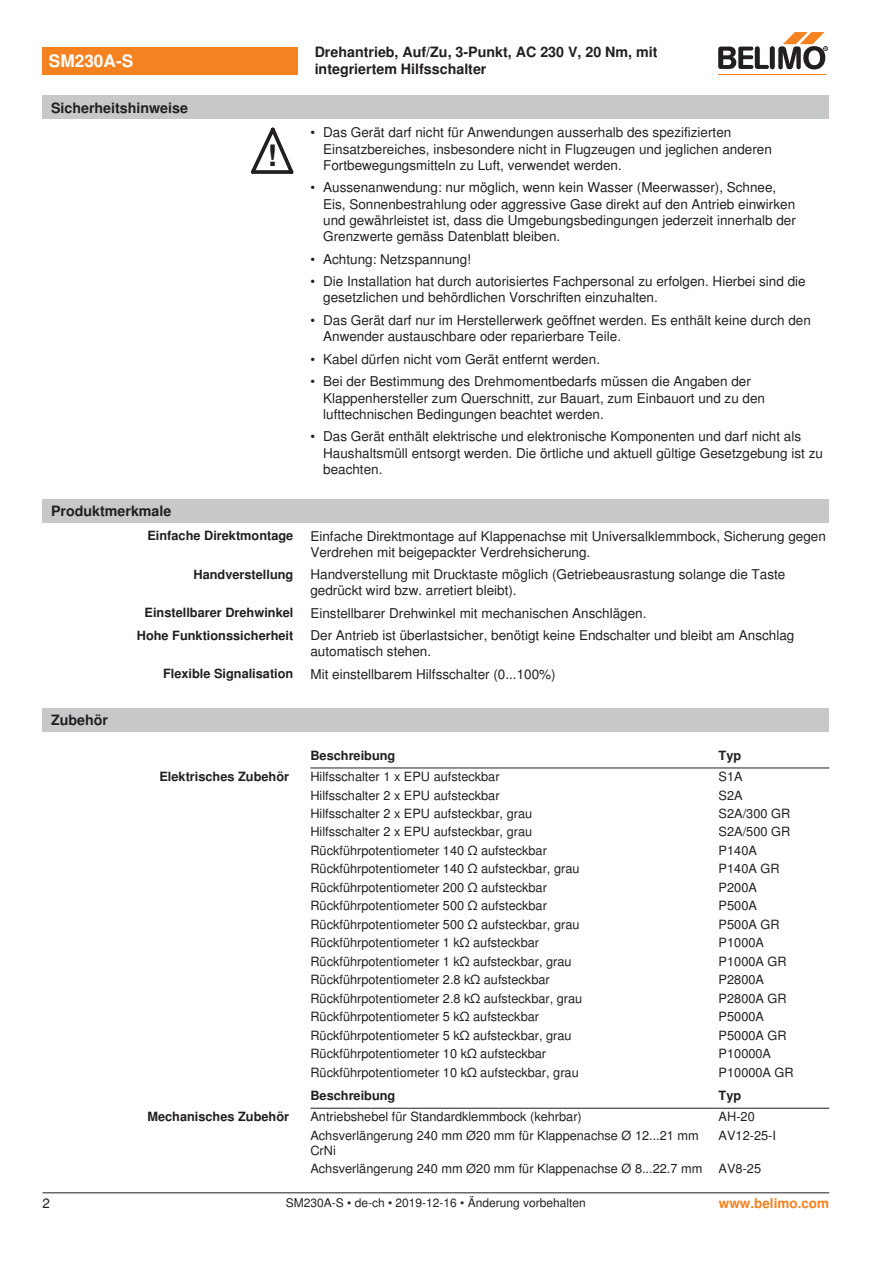
<style>
.page{position:relative;width:893px;height:1263px;background:#fff}
.page>*{position:absolute;margin:0;border:0;box-sizing:border-box;transform-origin:0 0}
.t1{font:700 29.55px "Nimbus Sans BEL";color:#231f20}
.t2{font:700 17.25px "Nimbus Sans BEL";color:#fff}
.t3{font:700 14.25px/17.1px "Nimbus Sans BEL";color:#231f20}
.Bulletpoints_1_5mm_A{font:13.5px/16.2px "Nimbus Sans BEL";color:#231f20}
.Rechtsbündig_Footer{font:700 13.5px "Nimbus Sans BEL";color:#f58220}
.Tabellentext_1mm{font:12.75px/15.3px "Nimbus Sans BEL";color:#231f20}
.Rechtsbündig{font:700 12.75px "Nimbus Sans BEL";color:#231f20}
.Tabellenkopf_rechtsb{font:700 12.75px "Nimbus Sans BEL";color:#231f20}
.Tabellenkopf{font:700 12.75px "Nimbus Sans BEL";color:#231f20}
.Footer_EU_center{font:12px "Nimbus Sans BEL";color:#231f20}
</style>
<div class="page">
<svg style="left:251px;top:128px;width:42px;height:46px"></svg>
<div style="left:43px;top:499px;width:786px;height:23px;background:#c7c8ca"></div>
<div style="left:43px;top:708px;width:786px;height:24px;background:#c7c8ca"></div>
<hr style="left:310px;top:767px;width:409px;height:1px;background:#231f20">
<hr style="left:719px;top:767px;width:110px;height:1px;background:#231f20">
<hr style="left:310px;top:1108px;width:409px;height:1px;background:#231f20">
<hr style="left:719px;top:1108px;width:110px;height:1px;background:#231f20">
<div style="left:43px;top:47px;width:255px;height:27px;background:#f58220"></div>
<hr style="left:718px;top:74px;width:107px;height:1px;background:#f58220">
<svg style="left:718px;top:32px;width:110px;height:38px"></svg>
<div style="left:43px;top:96px;width:786px;height:23px;background:#c7c8ca"></div>
<hr style="left:43px;top:1192px;width:786px;height:1px;background:#231f20">
<p class="t2" style="left:49px;top:51px;width:86px">SM230A-S</p>
<p class="t3" style="left:315px;top:44px;width:344px">Drehantrieb, Auf/Zu, 3-Punkt, AC 230 V, 20 Nm, mit integriertem Hilfsschalter</p>
<p class="t3" style="left:51px;top:100px;width:139px">Sicherheitshinweise</p>
<p class="t1" style="left:267px;top:138px;width:11px">!</p>
<p class="Bulletpoints_1_5mm_A" style="left:323px;top:125px;width:450px;text-indent:-13px">• Das Gerät darf nicht für Anwendungen ausserhalb des spezifizierten<br>Einsatzbereiches, insbesondere nicht in Flugzeugen und jeglichen anderen<br>Fortbewegungsmitteln zu Luft, verwendet werden.</p>
<p class="Bulletpoints_1_5mm_A" style="left:323px;top:180px;width:474px;text-indent:-13px">• Aussenanwendung: nur möglich, wenn kein Wasser (Meerwasser), Schnee, Eis, Sonnenbestrahlung oder aggressive Gase direkt auf den Antrieb einwirken und gewährleistet ist, dass die Umgebungsbedingungen jederzeit innerhalb der Grenzwerte gemäss Datenblatt bleiben.</p>
<p class="Bulletpoints_1_5mm_A" style="left:310px;top:251px;width:162px">• Achtung: Netzspannung!</p>
<p class="Bulletpoints_1_5mm_A" style="left:323px;top:274px;width:484px;text-indent:-13px">• Die Installation hat durch autorisiertes Fachpersonal zu erfolgen. Hierbei sind die gesetzlichen und behördlichen Vorschriften einzuhalten.</p>
<p class="Bulletpoints_1_5mm_A" style="left:323px;top:312px;width:489px;text-indent:-13px">• Das Gerät darf nur im Herstellerwerk geöffnet werden. Es enthält keine durch den<br>Anwender austauschbare oder reparierbare Teile.</p>
<p class="Bulletpoints_1_5mm_A" style="left:310px;top:351px;width:291px">• Kabel dürfen nicht vom Gerät entfernt werden.</p>
<p class="Bulletpoints_1_5mm_A" style="left:323px;top:374px;width:443px;text-indent:-13px">• Bei der Bestimmung des Drehmomentbedarfs müssen die Angaben der<br>Klappenhersteller zum Querschnitt, zur Bauart, zum Einbauort und zu den lufttechnischen Bedingungen beachtet werden.</p>
<p class="Bulletpoints_1_5mm_A" style="left:323px;top:429px;width:501px;text-indent:-13px">• Das Gerät enthält elektrische und elektronische Komponenten und darf nicht als<br>Haushaltsmüll entsorgt werden. Die örtliche und aktuell gültige Gesetzgebung ist zu beachten.</p>
<p class="t3" style="left:51px;top:503px;width:122px">Produktmerkmale</p>
<p class="Rechtsbündig" style="left:147px;top:528px;width:147px">Einfache Direktmontage</p>
<p class="Bulletpoints_1_5mm_A" style="left:310px;top:528px;width:517px">Einfache Direktmontage auf Klappenachse mit Universalklemmbock, Sicherung gegen<br>Verdrehen mit beigepackter Verdrehsicherung.</p>
<p class="Rechtsbündig" style="left:193px;top:567px;width:101px">Handverstellung</p>
<p class="Bulletpoints_1_5mm_A" style="left:310px;top:567px;width:476px">Handverstellung mit Drucktaste möglich (Getriebeausrastung solange die Taste gedrückt wird bzw. arretiert bleibt).</p>
<p class="Rechtsbündig" style="left:145px;top:605px;width:150px">Einstellbarer Drehwinkel</p>
<p class="Bulletpoints_1_5mm_A" style="left:310px;top:605px;width:338px">Einstellbarer Drehwinkel mit mechanischen Anschlägen.</p>
<p class="Rechtsbündig" style="left:137px;top:627px;width:158px">Hohe Funktionssicherheit</p>
<p class="Bulletpoints_1_5mm_A" style="left:310px;top:628px;width:485px">Der Antrieb ist überlastsicher, benötigt keine Endschalter und bleibt am Anschlag automatisch stehen.</p>
<p class="Rechtsbündig" style="left:163px;top:666px;width:132px">Flexible Signalisation</p>
<p class="Bulletpoints_1_5mm_A" style="left:310px;top:666px;width:247px">Mit einstellbarem Hilfsschalter (0...100%)</p>
<p class="t3" style="left:51px;top:712px;width:58px">Zubehör</p>
<p class="Tabellenkopf" style="left:310px;top:748px;width:87px">Beschreibung</p>
<p class="Tabellenkopf" style="left:719px;top:748px;width:24px">Typ</p>
<p class="Tabellenkopf_rechtsb" style="left:159px;top:768px;width:131px">Elektrisches Zubehör</p>
<p class="Tabellentext_1mm" style="left:310px;top:769px;width:191px">Hilfsschalter 1 x EPU aufsteckbar</p>
<p class="Tabellentext_1mm" style="left:719px;top:769px;width:26px">S1A</p>
<p class="Tabellentext_1mm" style="left:310px;top:788px;width:191px">Hilfsschalter 2 x EPU aufsteckbar</p>
<p class="Tabellentext_1mm" style="left:719px;top:788px;width:26px">S2A</p>
<p class="Tabellentext_1mm" style="left:310px;top:806px;width:223px">Hilfsschalter 2 x EPU aufsteckbar, grau</p>
<p class="Tabellentext_1mm" style="left:719px;top:806px;width:73px">S2A/300 GR</p>
<p class="Tabellentext_1mm" style="left:310px;top:825px;width:223px">Hilfsschalter 2 x EPU aufsteckbar, grau</p>
<p class="Tabellentext_1mm" style="left:719px;top:825px;width:73px">S2A/500 GR</p>
<p class="Tabellentext_1mm" style="left:310px;top:843px;width:238px">Rückführpotentiometer 140 Ω aufsteckbar</p>
<p class="Tabellentext_1mm" style="left:719px;top:843px;width:40px">P140A</p>
<p class="Tabellentext_1mm" style="left:310px;top:862px;width:271px">Rückführpotentiometer 140 Ω aufsteckbar, grau</p>
<p class="Tabellentext_1mm" style="left:719px;top:862px;width:62px">P140A GR</p>
<p class="Tabellentext_1mm" style="left:310px;top:880px;width:238px">Rückführpotentiometer 200 Ω aufsteckbar</p>
<p class="Tabellentext_1mm" style="left:719px;top:880px;width:40px">P200A</p>
<p class="Tabellentext_1mm" style="left:310px;top:898px;width:238px">Rückführpotentiometer 500 Ω aufsteckbar</p>
<p class="Tabellentext_1mm" style="left:719px;top:898px;width:40px">P500A</p>
<p class="Tabellentext_1mm" style="left:310px;top:917px;width:271px">Rückführpotentiometer 500 Ω aufsteckbar, grau</p>
<p class="Tabellentext_1mm" style="left:719px;top:917px;width:62px">P500A GR</p>
<p class="Tabellentext_1mm" style="left:310px;top:935px;width:230px">Rückführpotentiometer 1 kΩ aufsteckbar</p>
<p class="Tabellentext_1mm" style="left:719px;top:935px;width:47px">P1000A</p>
<p class="Tabellentext_1mm" style="left:310px;top:954px;width:263px">Rückführpotentiometer 1 kΩ aufsteckbar, grau</p>
<p class="Tabellentext_1mm" style="left:719px;top:954px;width:70px">P1000A GR</p>
<p class="Tabellentext_1mm" style="left:310px;top:972px;width:241px">Rückführpotentiometer 2.8 kΩ aufsteckbar</p>
<p class="Tabellentext_1mm" style="left:719px;top:972px;width:47px">P2800A</p>
<p class="Tabellentext_1mm" style="left:310px;top:991px;width:273px">Rückführpotentiometer 2.8 kΩ aufsteckbar, grau</p>
<p class="Tabellentext_1mm" style="left:719px;top:991px;width:70px">P2800A GR</p>
<p class="Tabellentext_1mm" style="left:310px;top:1009px;width:230px">Rückführpotentiometer 5 kΩ aufsteckbar</p>
<p class="Tabellentext_1mm" style="left:719px;top:1009px;width:47px">P5000A</p>
<p class="Tabellentext_1mm" style="left:310px;top:1028px;width:263px">Rückführpotentiometer 5 kΩ aufsteckbar, grau</p>
<p class="Tabellentext_1mm" style="left:719px;top:1028px;width:70px">P5000A GR</p>
<p class="Tabellentext_1mm" style="left:310px;top:1046px;width:237px">Rückführpotentiometer 10 kΩ aufsteckbar</p>
<p class="Tabellentext_1mm" style="left:719px;top:1046px;width:54px">P10000A</p>
<p class="Tabellentext_1mm" style="left:310px;top:1065px;width:270px">Rückführpotentiometer 10 kΩ aufsteckbar, grau</p>
<p class="Tabellentext_1mm" style="left:719px;top:1065px;width:77px">P10000A GR</p>
<p class="Tabellenkopf" style="left:310px;top:1088px;width:87px">Beschreibung</p>
<p class="Tabellenkopf" style="left:719px;top:1088px;width:24px">Typ</p>
<p class="Tabellenkopf_rechtsb" style="left:147px;top:1109px;width:143px">Mechanisches Zubehör</p>
<p class="Tabellentext_1mm" style="left:310px;top:1109px;width:273px">Antriebshebel für Standardklemmbock (kehrbar)</p>
<p class="Tabellentext_1mm" style="left:719px;top:1109px;width:38px">AH-20</p>
<p class="Tabellentext_1mm" style="left:310px;top:1128px;width:390px">Achsverlängerung 240 mm Ø20 mm für Klappenachse Ø 12...21 mm<br>CrNi</p>
<p class="Tabellentext_1mm" style="left:719px;top:1128px;width:59px">AV12-25-I</p>
<p class="Tabellentext_1mm" style="left:310px;top:1161px;width:393px">Achsverlängerung 240 mm Ø20 mm für Klappenachse Ø 8...22.7 mm</p>
<p class="Tabellentext_1mm" style="left:719px;top:1161px;width:44px">AV8-25</p>
<p class="Bulletpoints_1_5mm_A" style="left:43px;top:1196px;width:9px">2</p>
<p class="Footer_EU_center" style="left:286px;top:1196px;width:302px">SM230A-S • de-ch • 2019-12-16 • Änderung vorbehalten</p>
<p class="Rechtsbündig_Footer" style="left:719px;top:1195px;width:112px">www.belimo.com</p>
</div>
